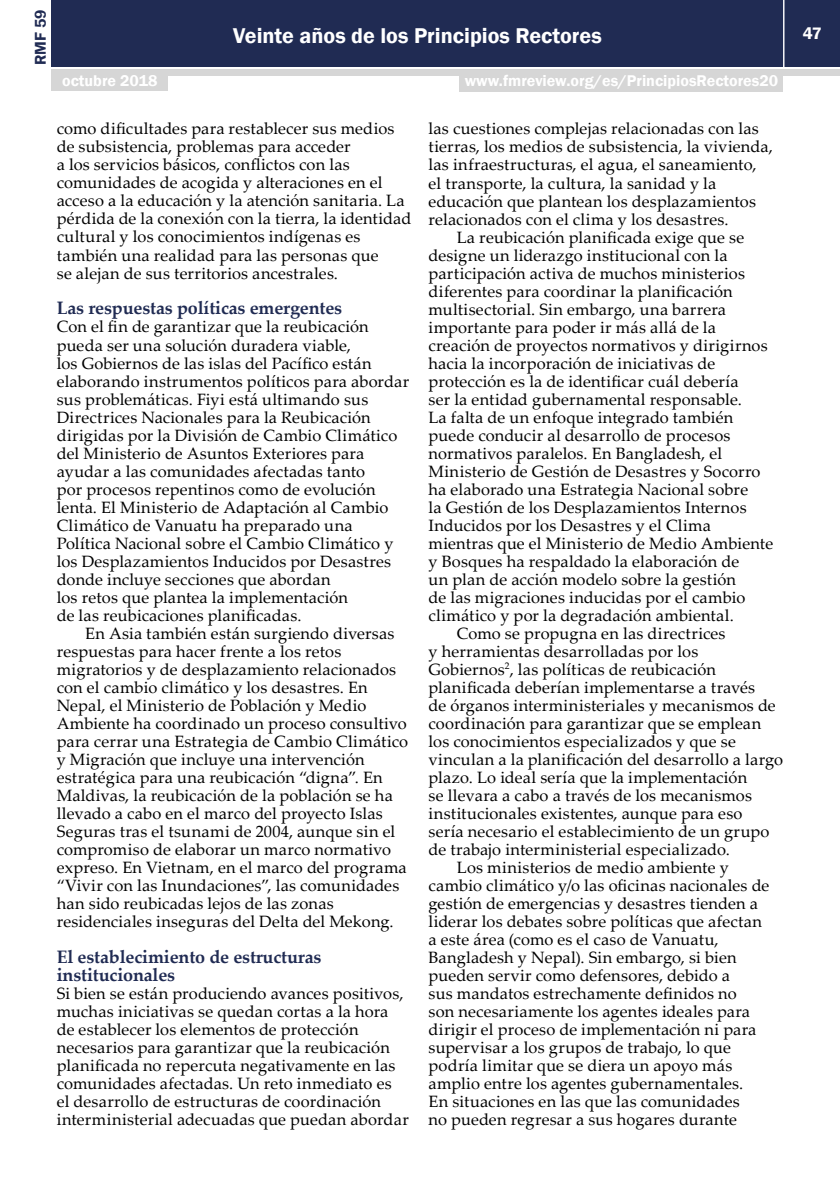
<style>
.page{position:relative;width:840px;height:1191px;background:#fff}
.page>*{position:absolute;margin:0;border:0;box-sizing:border-box;transform-origin:0 0}
.t1{font:600 22px "Franklin Gothic";color:#fff}
.t2{font:700 18px/18px "Palatino Linotype";letter-spacing:-.01em;color:#202b53}
.t3{font:600 17px "Franklin Gothic";color:#fff}
.t4{font:16.4px/18px "Palatino Linotype";letter-spacing:.01em;color:#000}
.t5{font:600 16px "Franklin Gothic";color:#fff}
.t6{font:600 16px "Franklin Gothic";color:#202b53}
</style>
<div class="page">
<div style="left:52px;top:0;width:787px;height:66px;background:#202b53"></div>
<div style="left:52px;top:69px;width:787px;height:6px;background:#d6d6d6"></div>
<hr style="left:782px;top:0;width:2px;height:68px;background:#fff">
<div style="left:52px;top:73px;width:116px;height:18px;background:#d6d6d6"></div>
<div style="left:459px;top:74px;width:323px;height:18px;background:#d6d6d6"></div>
<p class="t6" style="left:31px;top:65px;width:57px;rotate:-90deg">RMF 59</p>
<h1 class="t1" style="left:233px;top:22px;width:370px">Veinte años de los Principios Rectores</h1>
<p class="t5" style="left:62px;top:71px;width:97px">octubre 2018</p>
<p class="t5" style="left:464px;top:71px;width:315px">www.fmreview.org/es/PrincipiosRectores20</p>
<p class="t4" style="left:57px;top:119px;width:356px">como dificultades para restablecer sus medios de subsistencia, problemas para acceder<br>a los servicios básicos, conflictos con las comunidades de acogida y alteraciones en el acceso a la educación y la atención sanitaria. La pérdida de la conexión con la tierra, la identidad cultural y los conocimientos indígenas es también una realidad para las personas que<br>se alejan de sus territorios ancestrales.</p>
<p class="t2" style="left:57px;top:299px;width:287px">Las respuestas políticas emergentes</p>
<p class="t4" style="left:57px;top:317px;width:354px">Con el fin de garantizar que la reubicación pueda ser una solución duradera viable,<br>los Gobiernos de las islas del Pacífico están elaborando instrumentos políticos para abordar sus problemáticas. Fiyi está ultimando sus Directrices Nacionales para la Reubicación dirigidas por la División de Cambio Climático del Ministerio de Asuntos Exteriores para ayudar a las comunidades afectadas tanto<br>por procesos repentinos como de evolución lenta. El Ministerio de Adaptación al Cambio Climático de Vanuatu ha preparado una Política Nacional sobre el Cambio Climático y los Desplazamientos Inducidos por Desastres donde incluye secciones que abordan<br>los retos que plantea la implementación<br>de las reubicaciones planificadas.</p>
<p class="t4" style="left:57px;top:623px;width:352px;text-indent:28px">En Asia también están surgiendo diversas respuestas para hacer frente a los retos migratorios y de desplazamiento relacionados con el cambio climático y los desastres. En Nepal, el Ministerio de Población y Medio Ambiente ha coordinado un proceso consultivo para cerrar una Estrategia de Cambio Climático y Migración que incluye una intervención estratégica para una reubicación “digna”. En Maldivas, la reubicación de la población se ha llevado a cabo en el marco del proyecto Islas Seguras tras el tsunami de 2004, aunque sin el compromiso de elaborar un marco normativo expreso. En Vietnam, en el marco del programa “Vivir con las Inundaciones”, las comunidades han sido reubicadas lejos de las zonas residenciales inseguras del Delta del Mekong.</p>
<p class="t2" style="left:57px;top:947px;width:266px">El establecimiento de estructuras institucionales</p>
<p class="t4" style="left:57px;top:983px;width:353px">Si bien se están produciendo avances positivos, muchas iniciativas se quedan cortas a la hora de establecer los elementos de protección necesarios para garantizar que la reubicación planificada no repercuta negativamente en las comunidades afectadas. Un reto inmediato es<br>el desarrollo de estructuras de coordinación interministerial adecuadas que puedan abordar</p>
<p class="t4" style="left:428px;top:119px;width:331px">las cuestiones complejas relacionadas con las</p>
<p class="t4" style="left:428px;top:137px;width:345px">tierras, los medios de subsistencia, la vivienda,</p>
<p class="t4" style="left:428px;top:155px;width:329px">las infraestructuras, el agua, el saneamiento,</p>
<p class="t4" style="left:428px;top:173px;width:289px">el transporte, la cultura, la sanidad y la</p>
<p class="t4" style="left:428px;top:191px;width:329px">educación que plantean los desplazamientos</p>
<p class="t4" style="left:428px;top:209px;width:301px">relacionados con el clima y los desastres.</p>
<p class="t4" style="left:456px;top:227px;width:288px">La reubicación planificada exige que se</p>
<p class="t4" style="left:428px;top:245px;width:300px">designe un liderazgo institucional con la</p>
<p class="t4" style="left:428px;top:263px;width:318px">participación activa de muchos ministerios</p>
<p class="t4" style="left:428px;top:281px;width:305px">diferentes para coordinar la planificación</p>
<p class="t4" style="left:428px;top:299px;width:299px">multisectorial. Sin embargo, una barrera</p>
<p class="t4" style="left:428px;top:317px;width:289px">importante para poder ir más allá de la</p>
<p class="t4" style="left:428px;top:335px;width:340px">creación de proyectos normativos y dirigirnos</p>
<p class="t4" style="left:428px;top:353px;width:288px">hacia la incorporación de iniciativas de</p>
<p class="t4" style="left:428px;top:371px;width:311px">protección es la de identificar cuál debería</p>
<p class="t4" style="left:428px;top:389px;width:314px">ser la entidad gubernamental responsable.</p>
<p class="t4" style="left:428px;top:407px;width:306px">La falta de un enfoque integrado también</p>
<p class="t4" style="left:428px;top:425px;width:303px">puede conducir al desarrollo de procesos</p>
<p class="t4" style="left:428px;top:443px;width:295px">normativos paralelos. En Bangladesh, el</p>
<p class="t4" style="left:428px;top:461px;width:333px">Ministerio de Gestión de Desastres y Socorro</p>
<p class="t4" style="left:428px;top:479px;width:321px">ha elaborado una Estrategia Nacional sobre</p>
<p class="t4" style="left:428px;top:497px;width:319px">la Gestión de los Desplazamientos Internos</p>
<p class="t4" style="left:428px;top:515px;width:284px">Inducidos por los Desastres y el Clima</p>
<p class="t4" style="left:428px;top:533px;width:346px">mientras que el Ministerio de Medio Ambiente</p>
<p class="t4" style="left:428px;top:551px;width:312px">y Bosques ha respaldado la elaboración de</p>
<p class="t4" style="left:428px;top:569px;width:309px">un plan de acción modelo sobre la gestión</p>
<p class="t4" style="left:428px;top:587px;width:318px">de las migraciones inducidas por el cambio</p>
<p class="t4" style="left:428px;top:605px;width:306px">climático y por la degradación ambiental.</p>
<p class="t4" style="left:456px;top:623px;width:270px">Como se propugna en las directrices</p>
<p class="t4" style="left:428px;top:641px;width:271px">y herramientas desarrolladas por los</p>
<p class="t4" style="left:428px;top:659px;width:289px">Gobiernos<sup>2</sup>, las políticas de reubicación</p>
<p class="t4" style="left:428px;top:677px;width:328px">planificada deberían implementarse a través</p>
<p class="t4" style="left:428px;top:695px;width:348px">de órganos interministeriales y mecanismos de</p>
<p class="t4" style="left:428px;top:713px;width:334px">coordinación para garantizar que se emplean</p>
<p class="t4" style="left:428px;top:731px;width:309px">los conocimientos especializados y que se</p>
<p class="t4" style="left:428px;top:749px;width:356px">vinculan a la planificación del desarrollo a largo</p>
<p class="t4" style="left:428px;top:767px;width:320px">plazo. Lo ideal sería que la implementación</p>
<p class="t4" style="left:428px;top:785px;width:325px">se llevara a cabo a través de los mecanismos</p>
<p class="t4" style="left:428px;top:803px;width:315px">institucionales existentes, aunque para eso</p>
<p class="t4" style="left:428px;top:821px;width:342px">sería necesario el establecimiento de un grupo</p>
<p class="t4" style="left:428px;top:839px;width:303px">de trabajo interministerial especializado.</p>
<p class="t4" style="left:456px;top:857px;width:273px">Los ministerios de medio ambiente y</p>
<p class="t4" style="left:428px;top:875px;width:342px">cambio climático y/o las oficinas nacionales de</p>
<p class="t4" style="left:428px;top:893px;width:331px">gestión de emergencias y desastres tienden a</p>
<p class="t4" style="left:428px;top:911px;width:335px">liderar los debates sobre políticas que afectan</p>
<p class="t4" style="left:428px;top:929px;width:291px">a este área (como es el caso de Vanuatu,</p>
<p class="t4" style="left:428px;top:947px;width:309px">Bangladesh y Nepal). Sin embargo, si bien</p>
<p class="t4" style="left:428px;top:965px;width:303px">pueden servir como defensores, debido a</p>
<p class="t4" style="left:428px;top:983px;width:309px">sus mandatos estrechamente definidos no</p>
<p class="t4" style="left:428px;top:1001px;width:323px">son necesariamente los agentes ideales para</p>
<p class="t4" style="left:428px;top:1019px;width:329px">dirigir el proceso de implementación ni para</p>
<p class="t4" style="left:428px;top:1037px;width:304px">supervisar a los grupos de trabajo, lo que</p>
<p class="t4" style="left:428px;top:1055px;width:305px">podría limitar que se diera un apoyo más</p>
<p class="t4" style="left:428px;top:1073px;width:316px">amplio entre los agentes gubernamentales.</p>
<p class="t4" style="left:428px;top:1091px;width:312px">En situaciones en las que las comunidades</p>
<p class="t4" style="left:428px;top:1109px;width:310px">no pueden regresar a sus hogares durante</p>
<p class="t3" style="left:802px;top:23px;width:21px">47</p>
</div>
